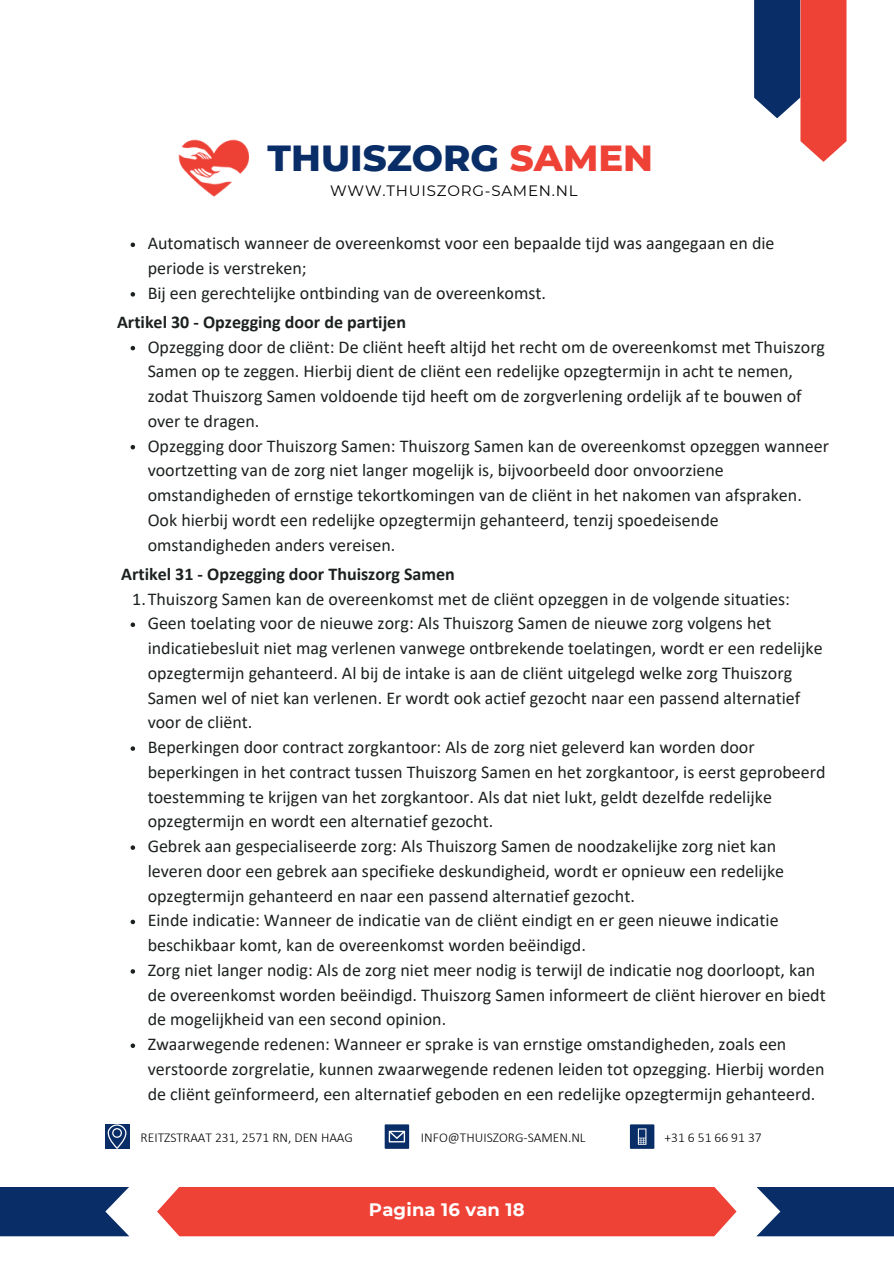
<style>
.page{position:relative;width:894px;height:1264px;background:#fff}
.page>*{position:absolute;margin:0;border:0;box-sizing:border-box;transform-origin:0 0}
.t1{font:800 37.05px "Montserrat";color:#092d67}
.t2{font:18px/24.8px "Calibri";color:#1c2120}
.t3{font:700 18px "Calibri";color:#1c2120}
.t4{font:700 18px "Montserrat";letter-spacing:.01em;color:#fff}
.t5{font:15px "Montserrat";letter-spacing:.05em;color:#000}
.t6{font:300 13.5px "Calibri";color:#000}
.s1{color:#ef4237}
</style>
<div class="page">
<div style="left:629px;top:1124px;width:25px;height:24px;background:#092d67"></div>
<svg style="left:637px;top:1128px;width:9px;height:16px"></svg>
<div style="left:384px;top:1124px;width:25px;height:24px;background:#092d67"></div>
<svg style="left:388px;top:1130px;width:17px;height:12px"></svg>
<div style="left:157px;top:1187px;width:579px;height:49px;background:#ef4237"></div>
<div style="left:0;top:1186px;width:129px;height:50px;background:#092d67"></div>
<div style="left:756px;top:1186px;width:137px;height:50px;background:#092d67"></div>
<svg style="left:800px;top:0;width:46px;height:162px;background:#ef4f45"></svg>
<div style="left:753px;top:0;width:46px;height:118px;background:#092d67"></div>
<img style="left:178px;top:139px;width:72px;height:58px">
<div style="left:105px;top:1124px;width:24px;height:24px;background:#092d67"></div>
<svg style="left:108px;top:1124px;width:18px;height:24px"></svg>
<svg style="left:130px;top:242px;width:5px;height:5px"></svg>
<svg style="left:130px;top:292px;width:5px;height:4px"></svg>
<svg style="left:130px;top:622px;width:5px;height:5px"></svg>
<svg style="left:130px;top:746px;width:5px;height:4px"></svg>
<svg style="left:130px;top:845px;width:5px;height:4px"></svg>
<svg style="left:130px;top:919px;width:5px;height:5px"></svg>
<svg style="left:130px;top:969px;width:5px;height:4px"></svg>
<svg style="left:130px;top:1043px;width:5px;height:4px"></svg>
<svg style="left:130px;top:346px;width:5px;height:4px"></svg>
<svg style="left:130px;top:445px;width:5px;height:4px"></svg>
<p class="t1" style="left:267px;top:135px;width:387px">THUISZORG <span class="s1">SAMEN</span></p>
<h2 class="t5" style="left:330px;top:182px;width:249px">WWW.THUISZORG-SAMEN.NL</h2>
<p class="t2" style="left:148px;top:232px;width:628px">Automatisch wanneer de overeenkomst voor een bepaalde tijd was aangegaan en die periode is verstreken;</p>
<p class="t2" style="left:148px;top:282px;width:400px">Bij een gerechtelijke ontbinding van de overeenkomst.</p>
<p class="t3" style="left:117px;top:314px;width:290px">Artikel 30 - Opzegging door de partijen</p>
<p class="t2" style="left:148px;top:336px;width:678px">Opzegging door de cliënt: De cliënt heeft altijd het recht om de overeenkomst met Thuiszorg Samen op te zeggen. Hierbij dient de cliënt een redelijke opzegtermijn in acht te nemen, zodat Thuiszorg Samen voldoende tijd heeft om de zorgverlening ordelijk af te bouwen of over te dragen.</p>
<p class="t2" style="left:148px;top:435px;width:682px">Opzegging door Thuiszorg Samen: Thuiszorg Samen kan de overeenkomst opzeggen wanneer voortzetting van de zorg niet langer mogelijk is, bijvoorbeeld door onvoorziene omstandigheden of ernstige tekortkomingen van de cliënt in het nakomen van afspraken.<br>Ook hierbij wordt een redelijke opzegtermijn gehanteerd, tenzij spoedeisende omstandigheden anders vereisen.</p>
<h2 class="t3" style="left:121px;top:566px;width:335px">Artikel 31 - Opzegging door Thuiszorg Samen</h2>
<p class="t2" style="left:132px;top:587px;width:659px">1.Thuiszorg Samen kan de overeenkomst met de cliënt opzeggen in de volgende situaties:</p>
<p class="t2" style="left:148px;top:612px;width:676px">Geen toelating voor de nieuwe zorg: Als Thuiszorg Samen de nieuwe zorg volgens het indicatiebesluit niet mag verlenen vanwege ontbrekende toelatingen, wordt er een redelijke opzegtermijn gehanteerd. Al bij de intake is aan de cliënt uitgelegd welke zorg Thuiszorg Samen wel of niet kan verlenen. Er wordt ook actief gezocht naar een passend alternatief voor de cliënt.</p>
<p class="t2" style="left:148px;top:736px;width:679px">Beperkingen door contract zorgkantoor: Als de zorg niet geleverd kan worden door beperkingen in het contract tussen Thuiszorg Samen en het zorgkantoor, is eerst geprobeerd toestemming te krijgen van het zorgkantoor. Als dat niet lukt, geldt dezelfde redelijke opzegtermijn en wordt een alternatief gezocht.</p>
<p class="t2" style="left:148px;top:835px;width:637px">Gebrek aan gespecialiseerde zorg: Als Thuiszorg Samen de noodzakelijke zorg niet kan leveren door een gebrek aan specifieke deskundigheid, wordt er opnieuw een redelijke opzegtermijn gehanteerd en naar een passend alternatief gezocht.</p>
<p class="t2" style="left:148px;top:909px;width:632px">Einde indicatie: Wanneer de indicatie van de cliënt eindigt en er geen nieuwe indicatie beschikbaar komt, kan de overeenkomst worden beëindigd.</p>
<p class="t2" style="left:148px;top:959px;width:679px">Zorg niet langer nodig: Als de zorg niet meer nodig is terwijl de indicatie nog doorloopt, kan de overeenkomst worden beëindigd. Thuiszorg Samen informeert de cliënt hierover en biedt de mogelijkheid van een second opinion.</p>
<p class="t2" style="left:148px;top:1033px;width:678px">Zwaarwegende redenen: Wanneer er sprake is van ernstige omstandigheden, zoals een verstoorde zorgrelatie, kunnen zwaarwegende redenen leiden tot opzegging. Hierbij worden de cliënt geïnformeerd, een alternatief geboden en een redelijke opzegtermijn gehanteerd.</p>
<p class="t6" style="left:141px;top:1131px;width:214px">REITZSTRAAT 231, 2571 RN, DEN HAAG</p>
<h4 class="t6" style="left:421px;top:1131px;width:166px">INFO@THUISZORG-SAMEN.NL</h4>
<p class="t6" style="left:664px;top:1131px;width:99px">+31 6 51 66 91 37</p>
<p class="t4" style="left:369px;top:1198px;width:157px">Pagina 16 van 18</p>
</div>
